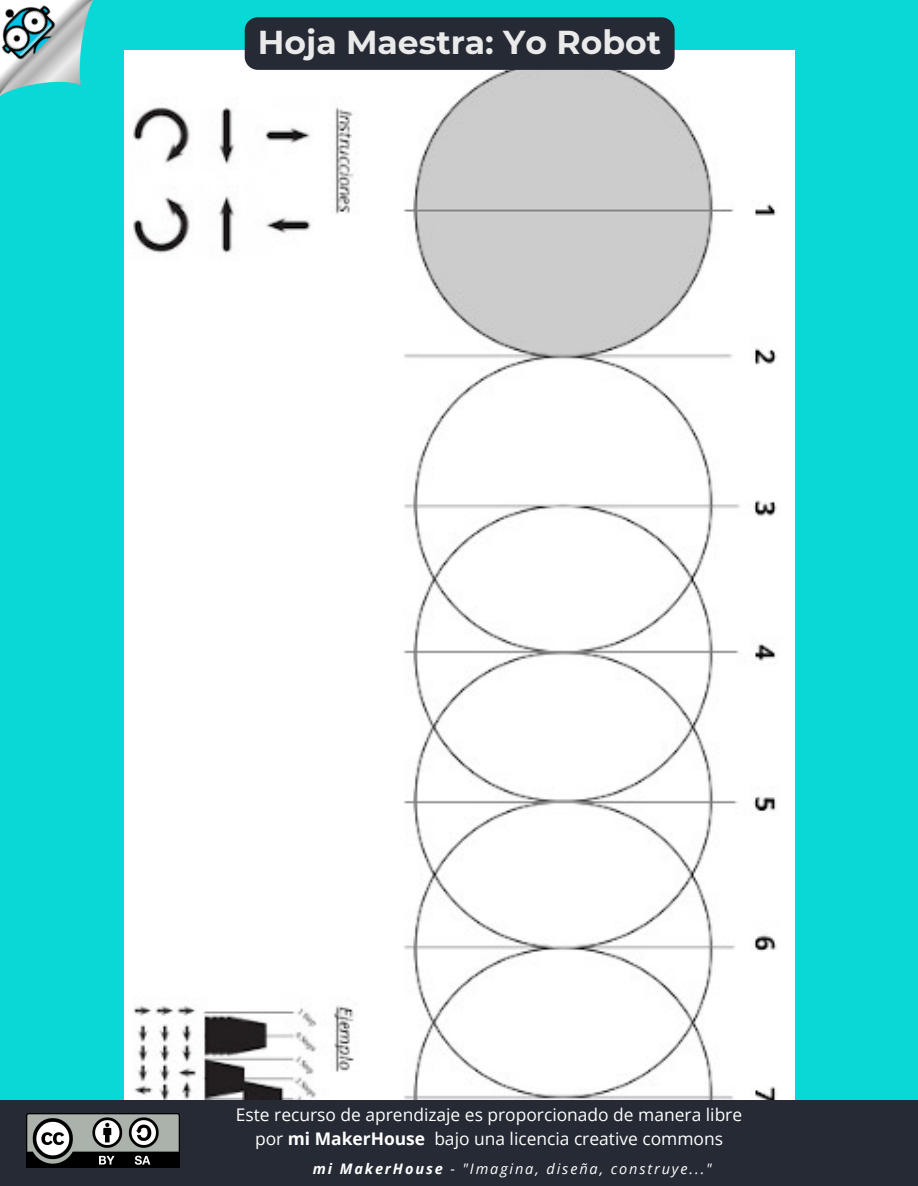
<style>
.page{position:relative;width:918px;height:1186px;background:#08d9d6}
.page>*{position:absolute;margin:0;border:0;box-sizing:border-box;transform-origin:0 0}
.t1{font:700 33px "Montserrat";color:#eaeaea}
.t2{font:17.4px/24px "Open Sans";color:#fff;text-align:center}
.t3{font:italic 14.55px "Open Sans";letter-spacing:.13em;color:#fff}
.s1{font-weight:700}
</style>
<div class="page">
<img style="left:125px;top:50px;width:670px;height:1050px">
<div style="left:0;top:1100px;width:918px;height:86px;background:#252a34"></div>
<img style="left:27px;top:1114px;width:153px;height:54px">
<img style="left:0;top:0;width:94px;height:96px">
<img style="left:0;top:0;width:69px;height:72px">
<div style="left:245px;top:17px;width:430px;height:53px;background:#252a34"></div>
<h1 class="t1" style="left:258px;top:22px;width:405px">Hoja Maestra: Yo Robot</h1>
<p class="t2" style="left:236px;top:1102px;width:508px">Este recurso de aprendizaje es proporcionado de manera libre por <span class="s1">mi MakerHouse</span> bajo una licencia creative commons</p>
<p class="t3" style="left:313px;top:1158px;width:400px"><span class="s1">mi MakerHouse</span> - "Imagina, diseña, construye..."</p>
</div>
